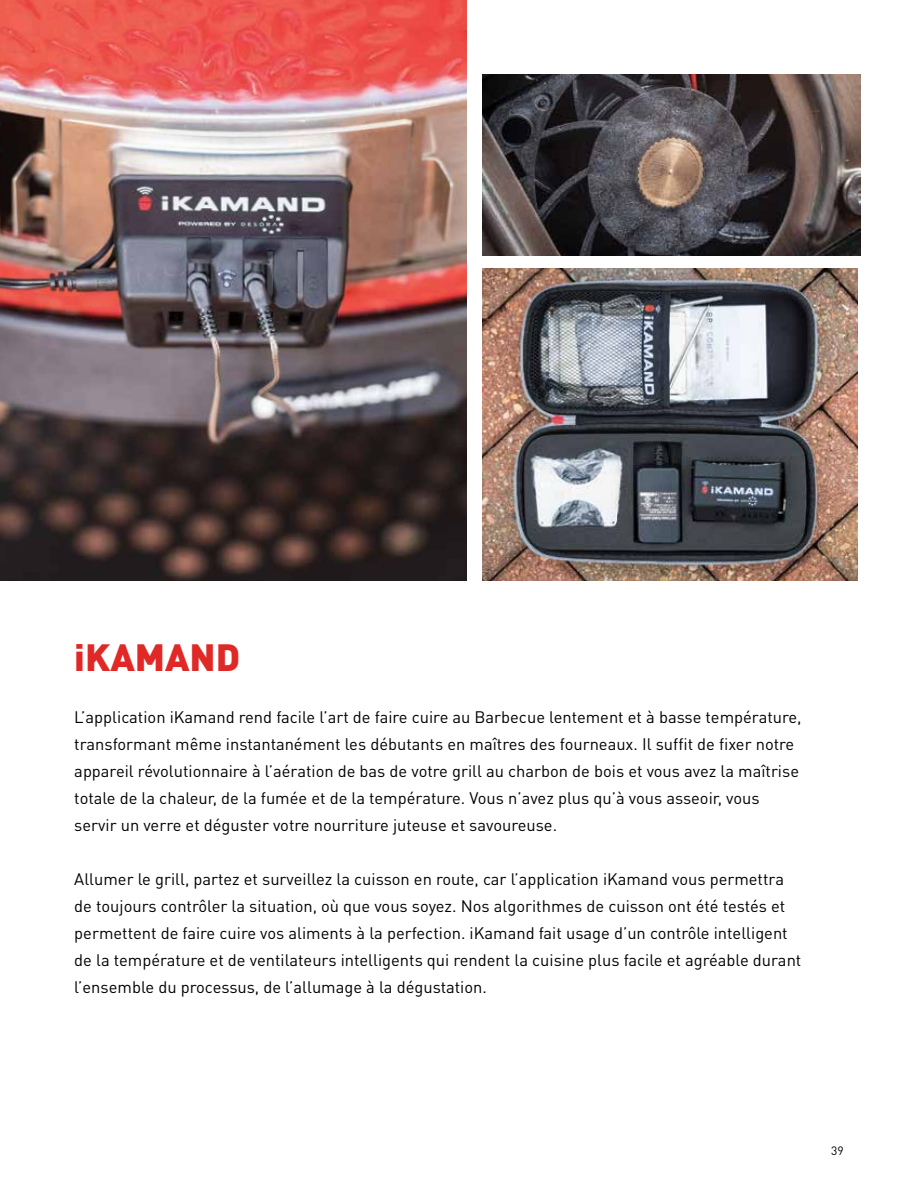
<style>
.page{position:relative;width:918px;height:1188px;background:#fff}
.page>*{position:absolute;margin:0;border:0;box-sizing:border-box;transform-origin:0 0}
.t1{font:900 37.5px "DIN";color:#e02926}
.t2{font:16.5px/27px "DIN Pro";color:#000}
.t3{font:12px "DIN Pro";color:#000}
</style>
<div class="page">
<img style="left:483px;top:268px;width:374px;height:312px">
<img style="left:0;top:0;width:467px;height:580px">
<img style="left:483px;top:74px;width:378px;height:181px">
<h1 class="t1" style="left:74px;top:632px;width:167px">iKAMAND</h1>
<p class="t2" style="left:74px;top:703px;width:729px">L’application iKamand rend facile l’art de faire cuire au Barbecue lentement et à basse température, transformant même instantanément les débutants en maîtres des fourneaux. Il suffit de fixer notre appareil révolutionnaire à l’aération de bas de votre grill au charbon de bois et vous avez la maîtrise totale de la chaleur, de la fumée et de la température. Vous n’avez plus qu’à vous asseoir, vous servir un verre et déguster votre nourriture juteuse et savoureuse.</p>
<p class="t2" style="left:74px;top:865px;width:729px">Allumer le grill, partez et surveillez la cuisson en route, car l’application iKamand vous permettra de toujours contrôler la situation, où que vous soyez. Nos algorithmes de cuisson ont été testés et permettent de faire cuire vos aliments à la perfection. iKamand fait usage d’un contrôle intelligent de la température et de ventilateurs intelligents qui rendent la cuisine plus facile et agréable durant l’ensemble du processus, de l’allumage à la dégustation.</p>
<p class="t3" style="left:831px;top:1143px;width:14px">39</p>
</div>
